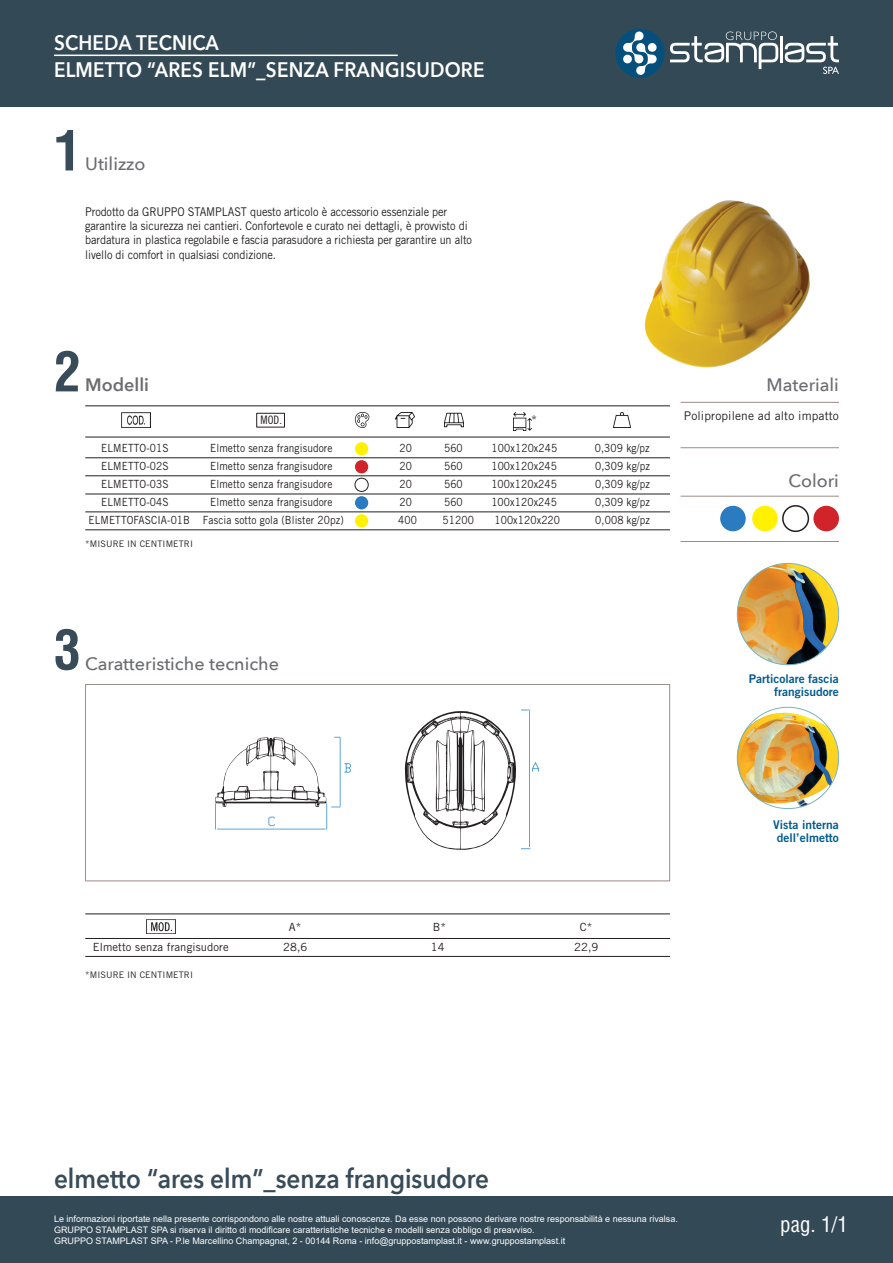
<style>
.page{position:relative;width:893px;height:1263px;background:#fff}
.page>*{position:absolute;margin:0;border:0;box-sizing:border-box;transform-origin:0 0}
.t1{font:700 condensed 54px "Helvetica CE";color:#384b59}
.t2{font:600 27px "Avenir Next";color:#384b59;scale:.9 1}
.t3{font:600 21px "Avenir Next";letter-spacing:.01em;color:#fff;scale:.9 1}
.t4{font:condensed 21px "Helvetica";color:#fff}
.t5{font:500 18px "Avenir Next";color:#6c6d70}
.t6{font:600 18px "Avenir Next";color:#6c6d70}
.Contenuto_Catalogo{font:12px/14.4px "Trade Gothic LT Std";letter-spacing:-.01em;color:#231f20;scale:.91 1}
.t7{font:12px "Trade Gothic LT Std Bd 2";color:#005b8d}
.Contenuto_Catalogo-2{font:12px "Trade Gothic LT Std";letter-spacing:.01em;color:#231f20}
.Contenuto_Catalogo-3{font:12px "Trade Gothic LT Std";letter-spacing:-.01em;color:#231f20}
.t8{font:11.7px "Trade Gothic LT Std Cn 18";color:#231f20}
.Contenuto_Catalogo-4{font:11.25px "Trade Gothic LT Std";letter-spacing:.01em;color:#231f20;scale:.9 1}
.Contenuto_Catalogo-5{font:11.25px "Trade Gothic LT Std";letter-spacing:.01em;color:#231f20}
.t9{font:9px "Arial";color:#fff}
.Contenuto_Catalogo-6{font:9px "Trade Gothic LT Std";letter-spacing:.01em;color:#231f20}
</style>
<div class="page">
<div style="left:0;top:1197px;width:893px;height:66px;background:#334956"></div>
<div style="left:0;top:0;width:893px;height:106px;background:#334956"></div>
<div style="left:615px;top:29px;width:49px;height:49px;background:#054f7d;border-radius:50%"></div>
<hr style="left:780px;top:36px;width:3px;height:26px;background:#fff">
<svg style="left:670px;top:31px;width:108px;height:38px"></svg>
<svg style="left:623px;top:31px;width:34px;height:44px"></svg>
<div style="left:648px;top:43px;width:9px;height:9px;background:#fff;border-radius:50%"></div>
<div style="left:623px;top:55px;width:9px;height:8px;background:#fff;border-radius:50%"></div>
<svg style="left:785px;top:36px;width:54px;height:38px"></svg>
<hr style="left:54px;top:55px;width:344px;height:1px;background:#fff">
<div style="left:85px;top:684px;width:585px;height:197px;border:1px solid #9d8b89"></div>
<img style="left:644px;top:200px;width:166px;height:167px">
<hr style="left:681px;top:496px;width:158px;height:1px;background:#9d8b89">
<hr style="left:681px;top:541px;width:158px;height:1px;background:#9d8b89">
<hr style="left:681px;top:402px;width:158px;height:1px;background:#9d8b89">
<hr style="left:681px;top:447px;width:158px;height:1px;background:#9d8b89">
<div style="left:752px;top:506px;width:26px;height:25px;background:#fff101;border-radius:50%"></div>
<div style="left:782px;top:505px;width:27px;height:27px;border:2px solid #231f20;border-radius:50%"></div>
<div style="left:720px;top:506px;width:26px;height:25px;background:#2b7bc0;border-radius:50%"></div>
<div style="left:813px;top:506px;width:26px;height:25px;background:#d1232a;border-radius:50%"></div>
<img style="left:737px;top:563px;width:102px;height:102px;border-radius:51px">
<img style="left:737px;top:707px;width:102px;height:101px;border-radius:51px">
<img style="left:614px;top:413px;width:17px;height:15px">
<img style="left:122px;top:413px;width:29px;height:15px">
<div style="left:256px;top:413px;width:29px;height:14px;border:1px solid #231f20"></div>
<img style="left:355px;top:413px;width:14px;height:15px">
<img style="left:395px;top:413px;width:20px;height:15px">
<img style="left:444px;top:412px;width:19px;height:16px">
<img style="left:514px;top:413px;width:17px;height:17px">
<div style="left:355px;top:442px;width:13px;height:13px;background:#fff101;border-radius:50%"></div>
<div style="left:355px;top:460px;width:13px;height:13px;background:#d1232a;border-radius:50%"></div>
<div style="left:355px;top:478px;width:14px;height:14px;border:1px solid #231f20;border-radius:50%"></div>
<div style="left:355px;top:496px;width:13px;height:13px;background:#2b7bc0;border-radius:50%"></div>
<div style="left:355px;top:514px;width:13px;height:13px;background:#fff101;border-radius:50%"></div>
<hr style="left:85px;top:405px;width:585px;height:1px;background:#231f20">
<hr style="left:85px;top:437px;width:585px;height:1px;background:#231f20">
<hr style="left:85px;top:457px;width:585px;height:1px;background:#231f20">
<hr style="left:85px;top:475px;width:585px;height:1px;background:#231f20">
<hr style="left:85px;top:494px;width:585px;height:1px;background:#231f20">
<hr style="left:85px;top:511px;width:585px;height:1px;background:#231f20">
<hr style="left:85px;top:529px;width:585px;height:1px;background:#231f20">
<hr style="left:217px;top:829px;width:109px;height:1px;background:#5ca4d9">
<svg style="left:215px;top:737px;width:136px;height:92px"></svg>
<svg style="left:405px;top:710px;width:134px;height:140px"></svg>
<img style="left:147px;top:919px;width:28px;height:15px">
<hr style="left:85px;top:938px;width:585px;height:1px;background:#231f20">
<hr style="left:85px;top:956px;width:585px;height:1px;background:#231f20">
<hr style="left:85px;top:913px;width:585px;height:1px;background:#231f20">
<p class="t3" style="left:54px;top:24px;width:185px">SCHEDA TECNICA</p>
<p class="t3" style="left:54px;top:51px;width:480px">ELMETTO “ARES ELM”_SENZA FRANGISUDORE</p>
<p class="t1" style="left:54px;top:117px;width:28px">1</p>
<p class="t5" style="left:85px;top:149px;width:62px">Utilizzo</p>
<p class="Contenuto_Catalogo" style="left:85px;top:204px;width:427px">Prodotto da GRUPPO STAMPLAST questo articolo è accessorio essenziale per garantire la sicurezza nei cantieri. Confortevole e curato nei dettagli, è provvisto di bardatura in plastica regolabile e fascia parasudore a richiesta per garantire un alto livello di comfort in qualsiasi condizione.</p>
<p class="t1" style="left:54px;top:338px;width:28px">2</p>
<p class="t6" style="left:85px;top:370px;width:65px">Modelli</p>
<p class="t8" style="left:261px;top:413px;width:23px">MOD.</p>
<p class="Contenuto_Catalogo-3" style="left:531px;top:412px;width:7px">*</p>
<p class="Contenuto_Catalogo-4" style="left:101px;top:441px;width:76px">ELMETTO-01S</p>
<p class="Contenuto_Catalogo-4" style="left:210px;top:441px;width:137px">Elmetto senza frangisudore</p>
<p class="Contenuto_Catalogo-4" style="left:400px;top:441px;width:15px">20</p>
<p class="Contenuto_Catalogo-4" style="left:444px;top:441px;width:22px">560</p>
<p class="Contenuto_Catalogo-4" style="left:492px;top:441px;width:74px">100x120x245</p>
<p class="Contenuto_Catalogo-4" style="left:595px;top:441px;width:63px">0,309 kg/pz</p>
<p class="Contenuto_Catalogo-4" style="left:101px;top:459px;width:76px">ELMETTO-02S</p>
<p class="Contenuto_Catalogo-4" style="left:210px;top:459px;width:137px">Elmetto senza frangisudore</p>
<p class="Contenuto_Catalogo-4" style="left:400px;top:459px;width:15px">20</p>
<p class="Contenuto_Catalogo-4" style="left:444px;top:459px;width:22px">560</p>
<p class="Contenuto_Catalogo-4" style="left:491px;top:459px;width:74px">100x120x245</p>
<p class="Contenuto_Catalogo-4" style="left:595px;top:459px;width:63px">0,309 kg/pz</p>
<p class="Contenuto_Catalogo-4" style="left:101px;top:477px;width:76px">ELMETTO-03S</p>
<p class="Contenuto_Catalogo-4" style="left:210px;top:477px;width:137px">Elmetto senza frangisudore</p>
<p class="Contenuto_Catalogo-4" style="left:400px;top:477px;width:15px">20</p>
<p class="Contenuto_Catalogo-4" style="left:444px;top:477px;width:22px">560</p>
<p class="Contenuto_Catalogo-4" style="left:491px;top:477px;width:74px">100x120x245</p>
<p class="Contenuto_Catalogo-4" style="left:595px;top:477px;width:63px">0,309 kg/pz</p>
<p class="Contenuto_Catalogo-4" style="left:101px;top:495px;width:76px">ELMETTO-04S</p>
<p class="Contenuto_Catalogo-4" style="left:210px;top:495px;width:137px">Elmetto senza frangisudore</p>
<p class="Contenuto_Catalogo-4" style="left:400px;top:495px;width:15px">20</p>
<p class="Contenuto_Catalogo-4" style="left:444px;top:495px;width:22px">560</p>
<p class="Contenuto_Catalogo-4" style="left:491px;top:495px;width:74px">100x120x245</p>
<p class="Contenuto_Catalogo-4" style="left:595px;top:495px;width:63px">0,309 kg/pz</p>
<p class="Contenuto_Catalogo-4" style="left:88px;top:513px;width:285px">ELMETTOFASCIA-01B Fascia sotto gola (Blister 20pz)</p>
<p class="Contenuto_Catalogo-4" style="left:398px;top:513px;width:22px">400</p>
<p class="Contenuto_Catalogo-4" style="left:442px;top:513px;width:36px">51200</p>
<p class="Contenuto_Catalogo-4" style="left:494px;top:513px;width:74px">100x120x220</p>
<p class="Contenuto_Catalogo-4" style="left:595px;top:513px;width:62px">0,008 kg/pz</p>
<p class="Contenuto_Catalogo-6" style="left:85px;top:538px;width:109px">*MISURE IN CENTIMETRI</p>
<p class="t1" style="left:54px;top:616px;width:28px">3</p>
<p class="t5" style="left:85px;top:648px;width:195px">Caratteristiche tecniche</p>
<p class="t5" style="left:767px;top:370px;width:74px">Materiali</p>
<p class="Contenuto_Catalogo-2" style="left:684px;top:408px;width:157px">Polipropilene ad alto impatto</p>
<p class="t5" style="left:789px;top:466px;width:52px">Colori</p>
<p class="t7" style="left:749px;top:671px;width:92px">Particolare fascia</p>
<p class="t7" style="left:774px;top:684px;width:66px">frangisudore</p>
<p class="Contenuto_Catalogo-5" style="left:289px;top:920px;width:14px">A*</p>
<p class="Contenuto_Catalogo-5" style="left:433px;top:920px;width:15px">B*</p>
<p class="Contenuto_Catalogo-5" style="left:580px;top:920px;width:14px">C*</p>
<p class="Contenuto_Catalogo-5" style="left:93px;top:940px;width:137px">Elmetto senza frangisudore</p>
<p class="Contenuto_Catalogo-5" style="left:283px;top:940px;width:26px">28,6</p>
<p class="Contenuto_Catalogo-5" style="left:431px;top:940px;width:15px">14</p>
<p class="Contenuto_Catalogo-5" style="left:574px;top:940px;width:26px">22,9</p>
<p class="Contenuto_Catalogo-6" style="left:85px;top:969px;width:109px">*MISURE IN CENTIMETRI</p>
<p class="t7" style="left:773px;top:817px;width:67px">Vista interna</p>
<p class="t7" style="left:777px;top:830px;width:64px">dell’elmetto</p>
<p class="t2" style="left:54px;top:1155px;width:485px">elmetto “ares elm”_senza frangisudore</p>
<p class="t9" style="left:54px;top:1213px;width:625px">Le informazioni riportate nella presente corrispondono alle nostre attuali conoscenze. Da esse non possono derivare nostre responsabilità e nessuna rivalsa.</p>
<p class="t9" style="left:54px;top:1224px;width:482px">GRUPPO STAMPLAST SPA si riserva il diritto di modificare caratteristiche tecniche e modelli senza obbligo di preavviso.</p>
<p class="t9" style="left:54px;top:1235px;width:513px">GRUPPO STAMPLAST SPA - P.le Marcellino Champagnat, 2 - 00144 Roma - info@gruppostamplast.it - www.gruppostamplast.it</p>
<p class="t4" style="left:780px;top:1211px;width:69px">pag. 1/1</p>
</div>
